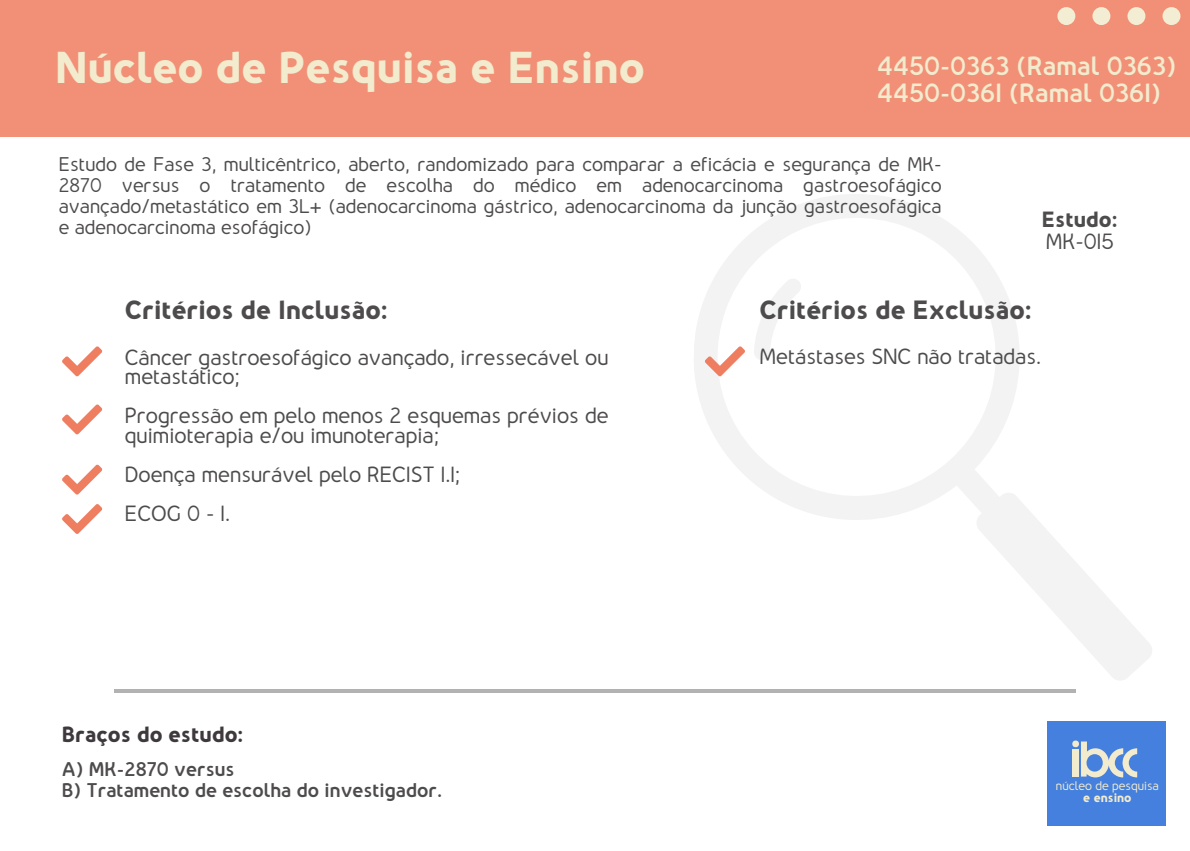
<style>
.page{position:relative;width:1190px;height:851px;background:#fff}
.page>*{position:absolute;margin:0;border:0;box-sizing:border-box;transform-origin:0 0}
.t1{font:800 40.6px "Nevo";color:#f2ebce}
.t2{font:800 24px "Nevo";color:#4d4b4b}
.t3{font:700 24px/27px "Nevo";color:#f2ebce}
.t4{font:500 20px/19.6px "Nevo";color:#4d4b4b}
.t5{font:800 20px "Nevo";color:#3e393d}
.t6{font:800 20px/22.4px "Nevo";color:#4d4b4b}
.t7{font:500 18px/21px "Nevo";color:#4d4b4b;text-align:justify}
.t8{font:700 18px/21px "Nevo";color:#4d4b4b}
.t9{font:500 11.4px "Nevo";color:#f2ebce}
.t10{font:800 11.4px "Nevo";color:#f2ebce}
.s1{font-weight:500}
</style>
<div class="page">
<div style="left:1047px;top:721px;width:118px;height:104px;background:#4580de"></div>
<svg style="left:1072px;top:740px;width:65px;height:37px"></svg>
<div style="left:0;top:0;width:1190px;height:137px;background:#f19076"></div>
<div style="left:1127px;top:7px;width:18px;height:18px;background:#f2ebce;border-radius:50%"></div>
<div style="left:1162px;top:7px;width:18px;height:18px;background:#f2ebce;border-radius:50%"></div>
<div style="left:1057px;top:7px;width:18px;height:18px;background:#f2ebce;border-radius:50%"></div>
<div style="left:1092px;top:7px;width:18px;height:18px;background:#f2ebce;border-radius:50%"></div>
<svg style="left:694px;top:194px;width:458px;height:486px"></svg>
<svg style="left:62px;top:346px;width:40px;height:30px"></svg>
<svg style="left:62px;top:404px;width:40px;height:30px"></svg>
<svg style="left:62px;top:464px;width:40px;height:30px"></svg>
<svg style="left:62px;top:504px;width:40px;height:30px"></svg>
<svg style="left:704px;top:346px;width:41px;height:30px"></svg>
<hr style="left:114px;top:689px;width:962px;height:3px;background:#b2b2b2">
<h4 class="t1" style="left:55px;top:51px;width:591px">Núcleo de Pesquisa e Ensino</h4>
<h4 class="t3" style="left:877px;top:55px;width:300px">4450-0363 (Ramal 0363)<br>4450-0361 (Ramal 0361)</h4>
<h2 class="t7" style="left:59px;top:156px;width:884px">Estudo de Fase 3, multicêntrico, aberto, randomizado para comparar a eficácia e segurança de MK-2870 versus o tratamento de escolha do médico em adenocarcinoma gastroesofágico avançado/metastático em 3L+ (adenocarcinoma gástrico, adenocarcinoma da junção gastroesofágica e adenocarcinoma esofágico)</h2>
<p class="t6" style="left:1041px;top:210px;width:77px">Estudo:<br><span class="s1">MK-015</span></p>
<h4 class="t2" style="left:125px;top:301px;width:264px">Critérios de Inclusão:</h4>
<h4 class="t2" style="left:759px;top:301px;width:274px">Critérios de Exclusão:</h4>
<h1 class="t4" style="left:125px;top:349px;width:485px">Câncer gastroesofágico avançado, irressecável ou metastático;</h1>
<h2 class="t4" style="left:125px;top:408px;width:485px">Progressão em pelo menos 2 esquemas prévios de quimioterapia e/ou imunoterapia;</h2>
<h5 class="t4" style="left:125px;top:466px;width:337px">Doença mensurável pelo RECIST 1.1;</h5>
<p class="t4" style="left:125px;top:505px;width:107px">ECOG 0 - 1.</p>
<p class="t5" style="left:62px;top:726px;width:183px">Braços do estudo:</p>
<h4 class="t8" style="left:62px;top:760px;width:382px">A) MK-2870 versus<br>B) Tratamento de escolha do investigador.</h4>
<h2 class="t4" style="left:759px;top:349px;width:283px">Metástases SNC não tratadas.</h2>
<h3 class="t9" style="left:1055px;top:781px;width:105px">núcleo de pesquisa</h3>
<p class="t10" style="left:1083px;top:793px;width:50px">e ensino</p>
</div>
